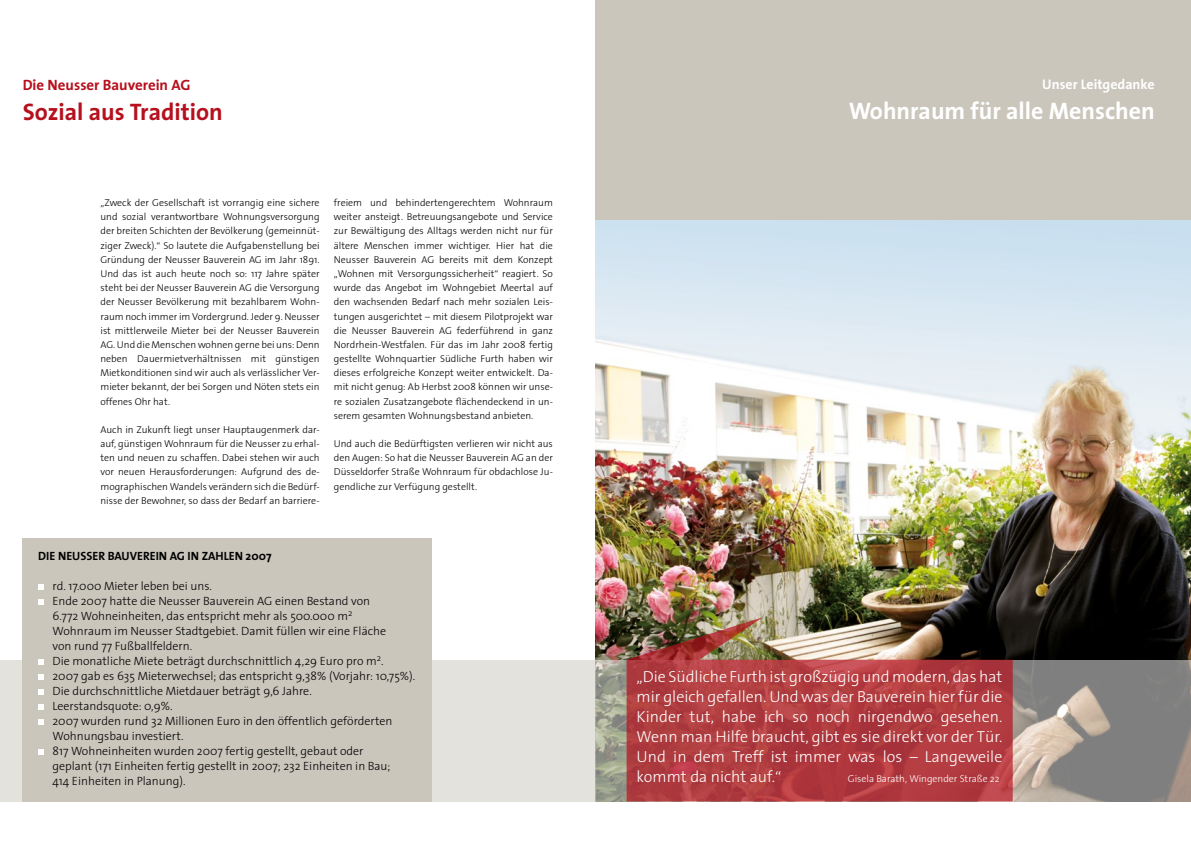
<style>
.page{position:relative;width:1191px;height:842px;background:#fff}
.page>*{position:absolute;margin:0;border:0;box-sizing:border-box;transform-origin:0 0}
.t1{font:700 24px "Thesis Sans";color:#fff}
.t2{font:700 24px "Thesis Sans";color:#b6101d}
.t3{font:300 16px/20px "Thesis Sans";color:#fff;text-align:justify}
.t4{font:700 15px "Thesis Sans";color:#b6101d}
.t5{font:700 14px "Thesis Sans";color:#fff}
.t6{font:300 12px/15px "Thesis Sans";color:#000}
.t7{font:700 12px "Thesis Sans";color:#000}
.t8{font:300 10px/14.2px "Thesis Sans";color:#000;text-align:justify}
.t9{font:300 10px "Thesis Sans";color:#fff}
</style>
<div class="page">
<div style="left:595px;top:0;width:596px;height:220px;background:#cac6bc"></div>
<img style="left:595px;top:220px;width:596px;height:440px">
<svg style="left:595px;top:660px;width:596px;height:141px;background:#96938c"></svg>
<svg style="left:626px;top:617px;width:386px;height:184px;background:#a54746"></svg>
<div style="left:0;top:660px;width:595px;height:141px;background:#e4e2dd"></div>
<div style="left:23px;top:538px;width:409px;height:263px;background:#cac6bc"></div>
<svg style="left:38px;top:584px;width:6px;height:6px"></svg>
<svg style="left:38px;top:599px;width:6px;height:6px"></svg>
<svg style="left:38px;top:659px;width:6px;height:6px"></svg>
<svg style="left:38px;top:674px;width:6px;height:6px"></svg>
<svg style="left:38px;top:689px;width:6px;height:6px"></svg>
<svg style="left:38px;top:704px;width:6px;height:6px"></svg>
<svg style="left:38px;top:719px;width:6px;height:6px"></svg>
<svg style="left:38px;top:749px;width:6px;height:6px"></svg>
<h3 class="t4" style="left:23px;top:76px;width:169px">Die Neusser Bauverein AG</h3>
<h1 class="t2" style="left:23px;top:98px;width:201px">Sozial aus Tradition</h1>
<p class="t8" style="left:100px;top:196px;width:221px">„Zweck der Gesellschaft ist vorrangig eine sichere und sozial verantwortbare Wohnungsversorgung der breiten Schichten der Bevölkerung (gemeinnüt&shy;ziger Zweck).“ So lautete die Aufgabenstellung bei Gründung der Neusser Bauverein AG im Jahr 1891.<br>Und das ist auch heute noch so: 117 Jahre später steht bei der Neusser Bauverein AG die Versorgung der Neusser Bevölkerung mit bezahlbarem Wohn&shy;raum noch immer im Vordergrund. Jeder 9. Neusser ist mittlerweile Mieter bei der Neusser Bauverein AG. Und die Menschen wohnen gerne bei uns: Denn neben Dauermietverhältnissen mit günstigen Mietkonditionen sind wir auch als verlässlicher Ver&shy;mieter bekannt, der bei Sorgen und Nöten stets ein offenes Ohr hat.</p>
<p class="t8" style="left:100px;top:423px;width:221px">Auch in Zukunft liegt unser Hauptaugenmerk dar&shy;auf, günstigen Wohnraum für die Neusser zu erhal&shy;ten und neuen zu schaffen. Dabei stehen wir auch vor neuen Herausforderungen: Aufgrund des de&shy;mographischen Wandels verändern sich die Bedürf&shy;nisse der Bewohner, so dass der Bedarf an barriere-</p>
<p class="t8" style="left:334px;top:196px;width:221px">freiem und behindertengerechtem Wohnraum weiter ansteigt. Betreuungsangebote und Service zur Bewältigung des Alltags werden nicht nur für ältere Menschen immer wichtiger. Hier hat die Neusser Bauverein AG bereits mit dem Konzept „Wohnen mit Versorgungssicherheit“ reagiert. So wurde das Angebot im Wohngebiet Meertal auf den wachsenden Bedarf nach mehr sozialen Leis&shy;tungen ausgerichtet – mit diesem Pilotprojekt war die Neusser Bauverein AG federführend in ganz Nordrhein-Westfalen. Für das im Jahr 2008 fertig gestellte Wohnquartier Südliche Furth haben wir dieses erfolgreiche Konzept weiter entwickelt. Da&shy;mit nicht genug: Ab Herbst 2008 können wir unse&shy;re sozialen Zusatzangebote flächendeckend in un&shy;serem gesamten Wohnungsbestand anbieten.</p>
<p class="t8" style="left:334px;top:437px;width:221px">Und auch die Bedürftigsten verlieren wir nicht aus den Augen: So hat die Neusser Bauverein AG an der Düsseldorfer Straße Wohnraum für obdachlose Ju&shy;gendliche zur Verfügung gestellt.</p>
<p class="t7" style="left:38px;top:550px;width:85px">Die Neusser Bauv</p>
<p class="t7" style="left:137px;top:550px;width:136px">erein AG in Zahlen 2007</p>
<p class="t6" style="left:52px;top:579px;width:364px">rd. 17.000 Mieter leben bei uns.<br>Ende 2007 hatte die Neusser Bauverein AG einen Bestand von<br>6.772 Wohneinheiten, das entspricht mehr als 500.000 m<sup>2<br></sup>Wohnraum im Neusser Stadtgebiet. Damit füllen wir eine Fläche<br>von rund 77 Fußballfeldern.<br>Die monatliche Miete beträgt durchschnittlich 4,29 Euro pro m<sup>2</sup>.<br>2007 gab es 635 Mieterwechsel; das entspricht 9,38% (Vorjahr: 10,75%).<br>Die durchschnittliche Mietdauer beträgt 9,6 Jahre.<br>Leerstandsquote: 0,9%.<br>2007 wurden rund 32 Millionen Euro in den öffentlich geförderten Wohnungsbau investiert.<br>817 Wohneinheiten wurden 2007 fertig gestellt, gebaut oder<br>geplant (171 Einheiten fertig gestellt in 2007; 232 Einheiten in Bau;<br>414 Einheiten in Planung).</p>
<h3 class="t5" style="left:1042px;top:76px;width:114px">Unser Leitgedanke</h3>
<h1 class="t1" style="left:848px;top:97px;width:307px">Wohnraum für alle Menschen</h1>
<p class="t3" style="left:636px;top:668px;width:367px">„Die Südliche Furth ist großzügig und modern, das hat mir gleich gefallen. Und was der Bauverein hier für die Kinder tut, habe ich so noch nirgendwo gesehen.<br>Wenn man Hilfe braucht, gibt es sie direkt vor der Tür.<br>Und in dem Treff ist immer was los – Langeweile kommt da nicht auf.“</p>
<p class="t9" style="left:848px;top:773px;width:153px">Gisela Barath, Wingender Straße 22</p>
</div>
